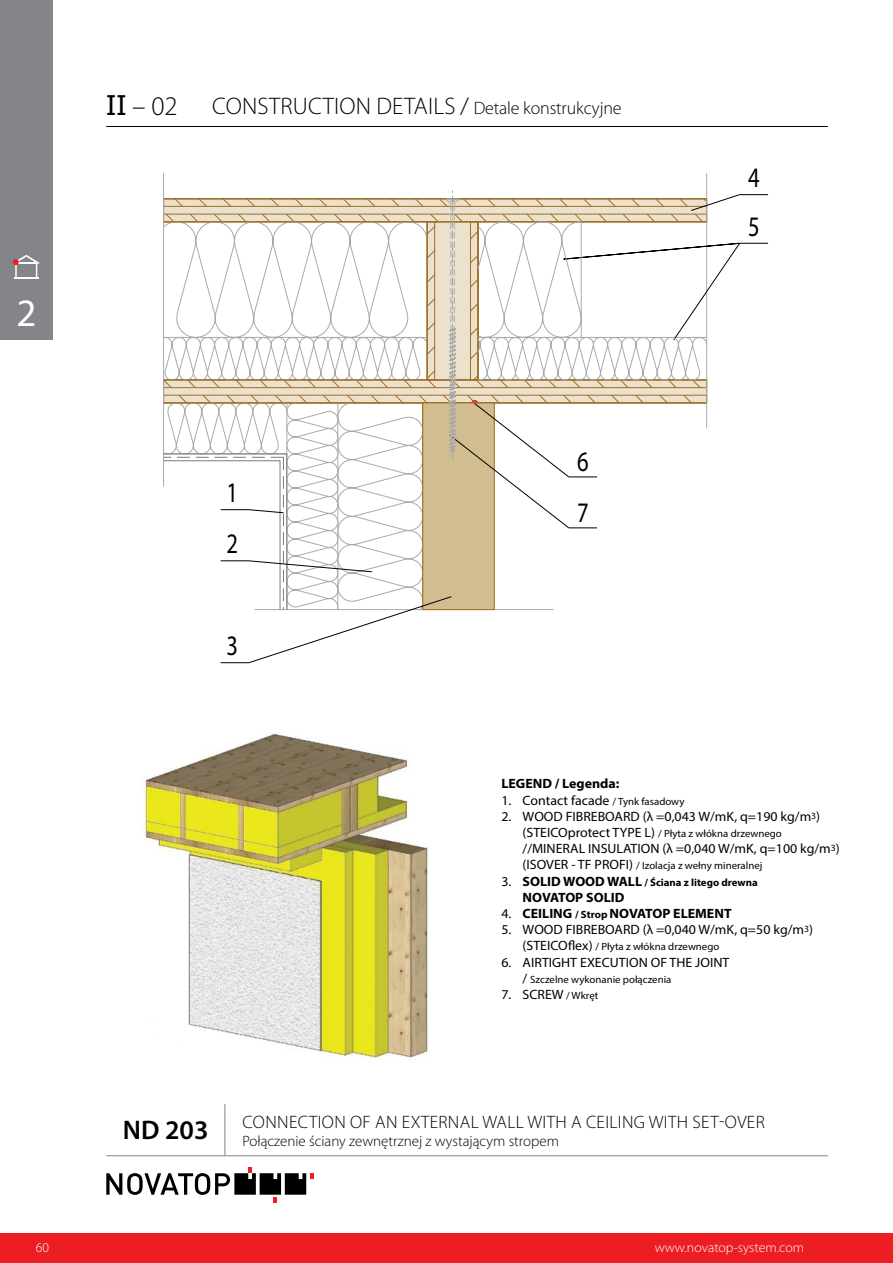
<style>
.page{position:relative;width:893px;height:1263px;background:#fff}
.page>*{position:absolute;margin:0;border:0;box-sizing:border-box;transform-origin:0 0}
.t1{font:39px "Myriad Pro";color:#fff}
.t2{font:28.35px/51px "Myriad Pro";color:#000;scale:.8 1}
.t3{font:300 27px "Myriad Pro";color:#000}
.t4{font:600 27px "Myriad Pro";color:#000}
.t5{font:300 24px "Myriad Pro";letter-spacing:.01em;color:#000}
.t6{font:300 18px "Myriad Pro";letter-spacing:.02em;color:#000}
.t7{font:300 15px "Myriad Pro";color:#000}
.t8{font:13.5px "Myriad Pro";color:#000}
.t9{font:700 13.5px "Myriad Pro";color:#000}
.t10{font:300 13.5px "Myriad Pro";color:#fff}
.t11{font:10.5px "Myriad Pro";color:#000}
.t12{font:700 10.5px "Myriad Pro";color:#000}
.s1{font-family:"Tahoma";font-weight:400}
.s2{font-size:18px}
.s3{font-size:10.5px}
.s4{font-size:13.5px}
.s5{font-weight:400;font-size:13.5px}
.s6{font-weight:400}
</style>
<div class="page">
<hr style="left:106px;top:126px;width:722px;height:1px;background:#000">
<div style="left:0;top:0;width:53px;height:339px;background:#838588"></div>
<svg style="left:13px;top:255px;width:26px;height:23px"></svg>
<svg style="left:106px;top:1167px;width:208px;height:36px"></svg>
<hr style="left:106px;top:1155px;width:722px;height:1px;background:#808285">
<hr style="left:225px;top:1104px;width:1px;height:52px;background:#808285">
<div style="left:0;top:1233px;width:893px;height:30px;background:#ed1d24"></div>
<svg style="left:741px;top:243px;width:27px;height:1px"></svg>
<svg style="left:741px;top:194px;width:27px;height:1px"></svg>
<svg style="left:221px;top:662px;width:27px;height:1px"></svg>
<svg style="left:248px;top:610px;width:247px;height:54px"></svg>
<svg style="left:163px;top:190px;width:544px;height:420px"></svg>
<img style="left:144px;top:734px;width:285px;height:327px">
<h1 class="t1" style="left:16px;top:289px;width:22px">2</h1>
<h3 class="t3" style="left:106px;top:89px;width:73px"><span class="s1">II</span> – 02</h3>
<h3 class="t5" style="left:212px;top:92px;width:411px">CONSTRUCTION DETAILS / <span class="s2">Detale konstrukcyjne</span></h3>
<h2 class="t2" style="left:748px;top:152px;width:16px">4</h2>
<h2 class="t2" style="left:748px;top:200px;width:16px">5</h2>
<h2 class="t2" style="left:227px;top:467px;width:16px">1<br>2</h2>
<h2 class="t2" style="left:227px;top:620px;width:16px">3</h2>
<h2 class="t2" style="left:577px;top:435px;width:16px">6<br>7</h2>
<p class="t9" style="left:501px;top:775px;width:120px">LEGEND / Legenda:</p>
<p class="t8" style="left:501px;top:792px;width:185px">1. Contact facade <span class="s3">/ Tynk fasadowy</span></p>
<p class="t8" style="left:501px;top:808px;width:320px">2. WOOD FIBREBOARD (λ =0,043 W/mK, q=190 kg/m<sup>3</sup>)</p>
<p class="t11" style="left:523px;top:827px;width:261px"><span class="s4">(STEICOprotect TYPE L)</span> / Płyta z włókna drzewnego</p>
<p class="t8" style="left:523px;top:840px;width:319px">//MINERAL INSULATION (λ =0,040 W/mK, q=100 kg/m<sup>3</sup>)</p>
<p class="t11" style="left:523px;top:859px;width:241px"><span class="s4">(ISOVER - TF PROFI)</span> / Izolacja z wełny mineralnej</p>
<p class="t12" style="left:501px;top:875px;width:258px"><span class="s5">3.</span> <span class="s4">SOLID WOOD WALL</span> / Ściana z litego drewna</p>
<p class="t9" style="left:523px;top:888px;width:103px">NOVATOP SOLID</p>
<p class="t9" style="left:501px;top:904px;width:232px"><span class="s6">4.</span> CEILING <span class="s3">/ Strop</span> NOVATOP ELEMENT</p>
<p class="t8" style="left:501px;top:921px;width:313px">5. WOOD FIBREBOARD (λ =0,040 W/mK, q=50 kg/m<sup>3</sup>)</p>
<p class="t11" style="left:523px;top:940px;width:198px"><span class="s4">(STEICOflex)</span> / Płyta z włókna drzewnego</p>
<p class="t8" style="left:501px;top:954px;width:230px">6. AIRTIGHT EXECUTION OF THE JOINT</p>
<p class="t11" style="left:523px;top:973px;width:150px"><span class="s4">/</span> Szczelne wykonanie połączenia</p>
<p class="t8" style="left:501px;top:986px;width:99px">7. SCREW <span class="s3">/ Wkręt</span></p>
<h3 class="t4" style="left:123px;top:1112px;width:87px">ND 203</h3>
<h3 class="t6" style="left:243px;top:1111px;width:524px">CONNECTION OF AN EXTERNAL WALL WITH A CEILING WITH SET-OVER</h3>
<p class="t7" style="left:242px;top:1131px;width:318px">Połączenie ściany zewnętrznej z wystającym stropem</p>
<p class="t10" style="left:36px;top:1239px;width:15px">60</p>
<p class="t10" style="left:655px;top:1239px;width:151px">www.novatop-system.com</p>
</div>
